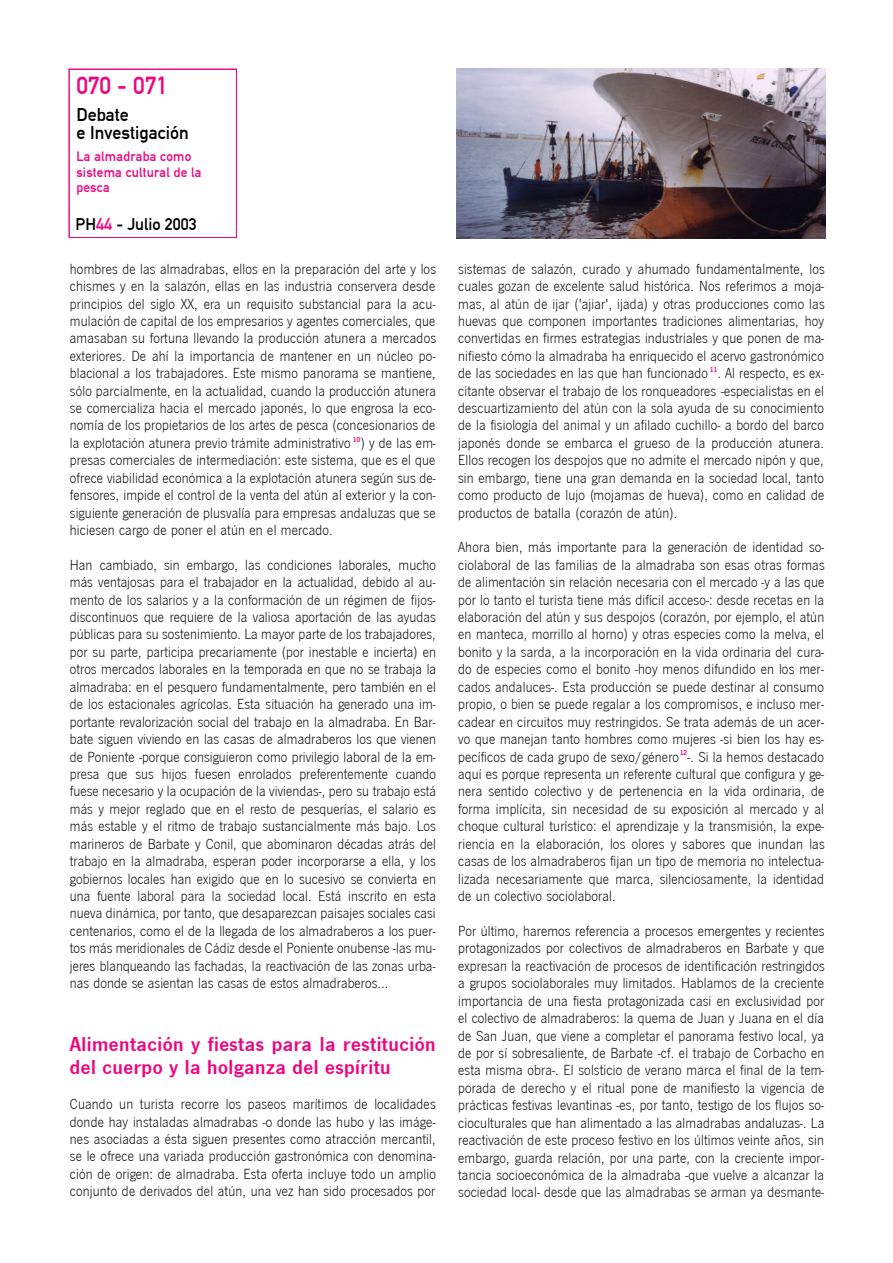
<style>
.page{position:relative;width:893px;height:1263px;background:#fff}
.page>*{position:absolute;margin:0;border:0;box-sizing:border-box;transform-origin:0 0}
.t1{font:24.15px "DIN Mittelschrift";letter-spacing:-.005em;color:#ef047f}
.t2{font:700 20.85px/22.4px "News Got T Dem";letter-spacing:.025em;color:#ef047f}
.t3{font:18px/18px "DIN Mittelschrift";color:#000}
.t4{font:16.5px "DIN Mittelschrift";color:#000}
.t5{font:15.15px/17.4px "News Got T Lig";letter-spacing:.01em;color:#000;text-align:justify}
.t6{font:13.35px/15.1px "DIN Mittelschrift";letter-spacing:.015em;color:#ef047f}
.s1{color:#ef047f}
</style>
<div class="page">
<svg style="left:68px;top:69px;width:169px;height:169px"></svg>
<img style="left:456px;top:69px;width:369px;height:169px">
<h1 class="t1" style="left:76px;top:72px;width:93px">070 - 071</h1>
<p class="t3" style="left:76px;top:106px;width:114px">Debate<br>e Investigación</p>
<p class="t6" style="left:76px;top:149px;width:127px">La almadraba como sistema cultural de la pesca</p>
<p class="t4" style="left:76px;top:215px;width:122px">PH<span class="s1">44</span> - Julio 2003</p>
<p class="t5" style="left:70px;top:260px;width:367px">hombres de las almadrabas, ellos en la preparación del arte y los chismes y en la salazón, ellas en las industria conservera desde principios del siglo XX, era un requisito substancial para la acu&shy;mulación de capital de los empresarios y agentes comerciales, que amasaban su fortuna llevando la producción atunera a mercados exteriores. De ahí la importancia de mantener en un núcleo po&shy;blacional a los trabajadores. Este mismo panorama se mantiene, sólo parcialmente, en la actualidad, cuando la producción atunera se comercializa hacia el mercado japonés, lo que engrosa la eco&shy;nomía de los propietarios de los artes de pesca (concesionarios de la explotación atunera previo trámite administrativo <sup>10</sup>) y de las em&shy;presas comerciales de intermediación: este sistema, que es el que ofrece viabilidad económica a la explotación atunera según sus de&shy;fensores, impide el control de la venta del atún al exterior y la con&shy;siguiente generación de plusvalía para empresas andaluzas que se hiciesen cargo de poner el atún en el mercado.</p>
<p class="t5" style="left:70px;top:556px;width:368px">Han cambiado, sin embargo, las condiciones laborales, mucho más ventajosas para el trabajador en la actualidad, debido al au&shy;mento de los salarios y a la conformación de un régimen de fijos&shy;discontinuos que requiere de la valiosa aportación de las ayudas públicas para su sostenimiento. La mayor parte de los trabajadores, por su parte, participa precariamente (por inestable e incierta) en otros mercados laborales en la temporada en que no se trabaja la almadraba: en el pesquero fundamentalmente, pero también en el de los estacionales agrícolas. Esta situación ha generado una im&shy;portante revalorización social del trabajo en la almadraba. En Bar&shy;bate siguen viviendo en las casas de almadraberos los que vienen de Poniente -porque consiguieron como privilegio laboral de la em&shy;presa que sus hijos fuesen enrolados preferentemente cuando fuese necesario y la ocupación de la viviendas-, pero su trabajo está más y mejor reglado que en el resto de pesquerías, el salario es más estable y el ritmo de trabajo sustancialmente más bajo. Los marineros de Barbate y Conil, que abominaron décadas atrás del trabajo en la almadraba, esperan poder incorporarse a ella, y los gobiernos locales han exigido que en lo sucesivo se convierta en una fuente laboral para la sociedad local. Está inscrito en esta nueva dinámica, por tanto, que desaparezcan paisajes sociales casi centenarios, como el de la llegada de los almadraberos a los puer&shy;tos más meridionales de Cádiz desde el Poniente onubense -las mu&shy;jeres blanqueando las fachadas, la reactivación de las zonas urba&shy;nas donde se asientan las casas de estos almadraberos...</p>
<h2 class="t2" style="left:70px;top:1033px;width:367px">Alimentación y fiestas para la restitución del cuerpo y la holganza del espíritu</h2>
<p class="t5" style="left:70px;top:1095px;width:367px">Cuando un turista recorre los paseos marítimos de localidades donde hay instaladas almadrabas -o donde las hubo y las imáge&shy;nes asociadas a ésta siguen presentes como atracción mercantil, se le ofrece una variada producción gastronómica con denomina&shy;ción de origen: de almadraba. Esta oferta incluye todo un amplio conjunto de derivados del atún, una vez han sido procesados por</p>
<p class="t5" style="left:458px;top:260px;width:368px">sistemas de salazón, curado y ahumado fundamentalmente, los cuales gozan de excelente salud histórica. Nos referimos a moja&shy;mas, al atún de ijar ('ajiar', ijada) y otras producciones como las huevas que componen importantes tradiciones alimentarias, hoy convertidas en firmes estrategias industriales y que ponen de ma&shy;nifiesto cómo la almadraba ha enriquecido el acervo gastronómico de las sociedades en las que han funcionado <sup>11</sup>. Al respecto, es ex&shy;citante observar el trabajo de los ronqueadores -especialistas en el descuartizamiento del atún con la sola ayuda de su conocimiento de la fisiología del animal y un afilado cuchillo- a bordo del barco japonés donde se embarca el grueso de la producción atunera.<br>Ellos recogen los despojos que no admite el mercado nipón y que, sin embargo, tiene una gran demanda en la sociedad local, tanto como producto de lujo (mojamas de hueva), como en calidad de productos de batalla (corazón de atún).</p>
<p class="t5" style="left:458px;top:538px;width:368px">Ahora bien, más importante para la generación de identidad so&shy;ciolaboral de las familias de la almadraba son esas otras formas de alimentación sin relación necesaria con el mercado -y a las que por lo tanto el turista tiene más difícil acceso-: desde recetas en la elaboración del atún y sus despojos (corazón, por ejemplo, el atún en manteca, morrillo al horno) y otras especies como la melva, el bonito y la sarda, a la incorporación en la vida ordinaria del cura&shy;do de especies como el bonito -hoy menos difundido en los mer&shy;cados andaluces-. Esta producción se puede destinar al consumo propio, o bien se puede regalar a los compromisos, e incluso mer&shy;cadear en circuitos muy restringidos. Se trata además de un acer&shy;vo que manejan tanto hombres como mujeres -si bien los hay es&shy;pecíficos de cada grupo de sexo/género<sup>12</sup>-. Si la hemos destacado aquí es porque representa un referente cultural que configura y ge&shy;nera sentido colectivo y de pertenencia en la vida ordinaria, de forma implícita, sin necesidad de su exposición al mercado y al choque cultural turístico: el aprendizaje y la transmisión, la expe&shy;riencia en la elaboración, los olores y sabores que inundan las casas de los almadraberos fijan un tipo de memoria no intelectua&shy;lizada necesariamente que marca, silenciosamente, la identidad de un colectivo sociolaboral.</p>
<p class="t5" style="left:458px;top:922px;width:368px">Por último, haremos referencia a procesos emergentes y recientes protagonizados por colectivos de almadraberos en Barbate y que expresan la reactivación de procesos de identificación restringidos a grupos sociolaborales muy limitados. Hablamos de la creciente importancia de una fiesta protagonizada casi en exclusividad por el colectivo de almadraberos: la quema de Juan y Juana en el día de San Juan, que viene a completar el panorama festivo local, ya de por sí sobresaliente, de Barbate -cf. el trabajo de Corbacho en esta misma obra-. El solsticio de verano marca el final de la tem&shy;porada de derecho y el ritual pone de manifiesto la vigencia de prácticas festivas levantinas -es, por tanto, testigo de los flujos so&shy;cioculturales que han alimentado a las almadrabas andaluzas-. La reactivación de este proceso festivo en los últimos veinte años, sin embargo, guarda relación, por una parte, con la creciente impor&shy;tancia socioeconómica de la almadraba -que vuelve a alcanzar la sociedad local- desde que las almadrabas se arman ya desmante-</p>
</div>
